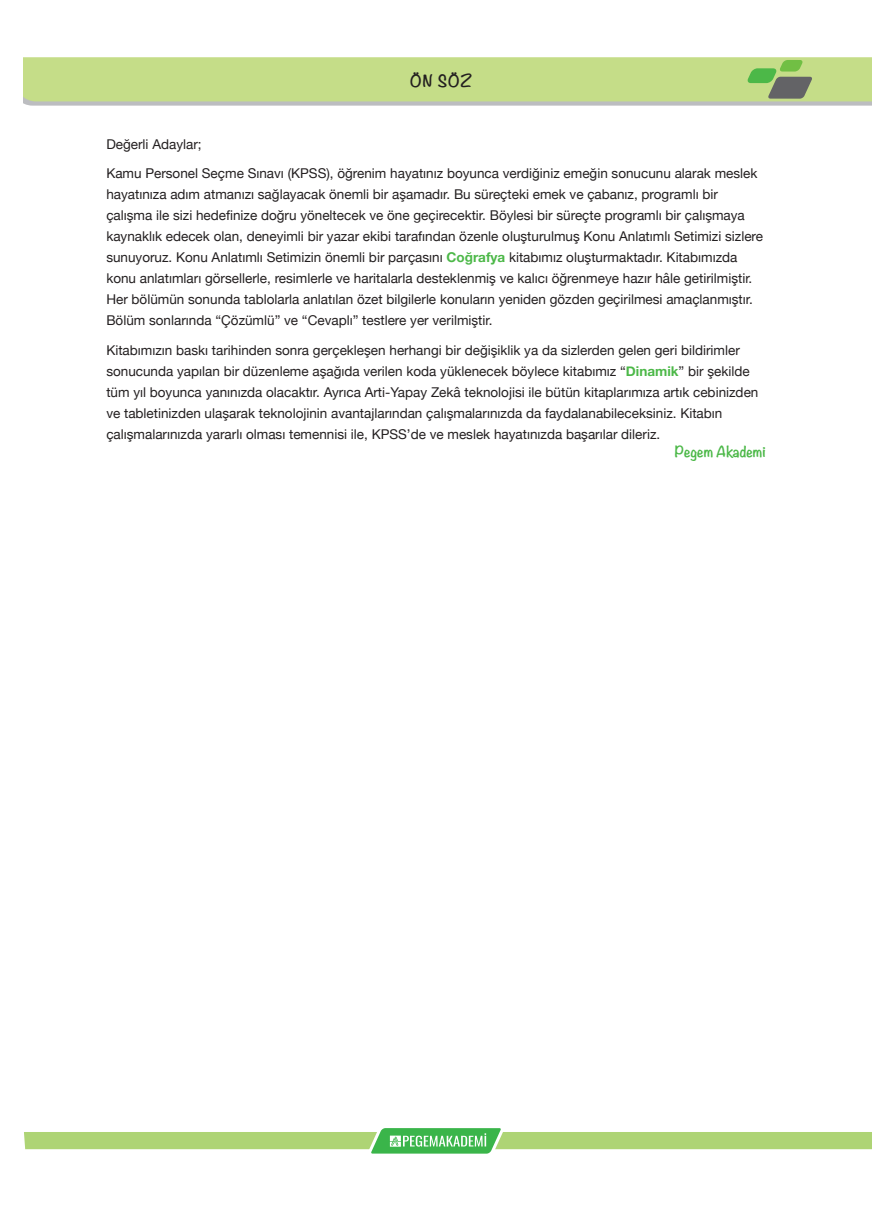
<style>
.page{position:relative;width:872px;height:1212px;background:#fff}
.page>*{position:absolute;margin:0;border:0;box-sizing:border-box;transform-origin:0 0}
.t1{font:700 15px "Noteworthy";color:#231f20}
.t2{font:13.5px/21px "Helvetica Neue";color:#231f20}
.METİN{font:700 13.5px "Noteworthy";color:#4cb848}
.s1{font-weight:700;color:#4cb848}
</style>
<div class="page">
<svg style="left:24px;top:57px;width:847px;height:49px;background:#c1d78c"></svg>
<svg style="left:24px;top:1128px;width:847px;height:26px"></svg>
<p class="t1" style="left:410px;top:67px;width:64px">ÖN SÖZ</p>
<p class="t2" style="left:106px;top:134px;width:97px">Değerli Adaylar;</p>
<p class="t2" style="left:106px;top:164px;width:658px">Kamu Personel Seçme Sınavı (KPSS), öğrenim hayatınız boyunca verdiğiniz emeğin sonucunu alarak meslek hayatınıza adım atmanızı sağlayacak önemli bir aşamadır. Bu süreçteki emek ve çabanız, programlı bir çalışma ile sizi hedefinize doğru yöneltecek ve öne geçirecektir. Böylesi bir süreçte programlı bir çalışmaya kaynaklık edecek olan, deneyimli bir yazar ekibi tarafından özenle oluşturulmuş Konu Anlatımlı Setimizi sizlere sunuyoruz. Konu Anlatımlı Setimizin önemli bir parçasını <span class="s1">Coğrafya</span> kitabımız oluşturmaktadır. Kitabımızda konu anlatımları görsellerle, resimlerle ve haritalarla desteklenmiş ve kalıcı öğrenmeye hazır hâle getirilmiştir.<br>Her bölümün sonunda tablolarla anlatılan özet bilgilerle konuların yeniden gözden geçirilmesi amaçlanmıştır.<br>Bölüm sonlarında “Çözümlü” ve “Cevaplı” testlere yer verilmiştir.</p>
<p class="t2" style="left:106px;top:340px;width:653px">Kitabımızın baskı tarihinden sonra gerçekleşen herhangi bir değişiklik ya da sizlerden gelen geri bildirimler sonucunda yapılan bir düzenleme aşağıda verilen koda yüklenecek böylece kitabımız “<span class="s1">Dinamik</span>” bir şekilde tüm yıl boyunca yanınızda olacaktır. Ayrıca Arti-Yapay Zekâ teknolojisi ile bütün kitaplarımıza artık cebinizden ve tabletinizden ulaşarak teknolojinin avantajlarından çalışmalarınızda da faydalanabileceksiniz. Kitabın çalışmalarınızda yararlı olması temennisi ile, KPSS’de ve meslek hayatınızda başarılar dileriz.</p>
<p class="METİN" style="left:675px;top:440px;width:92px">Pegem Akademi</p>
</div>
